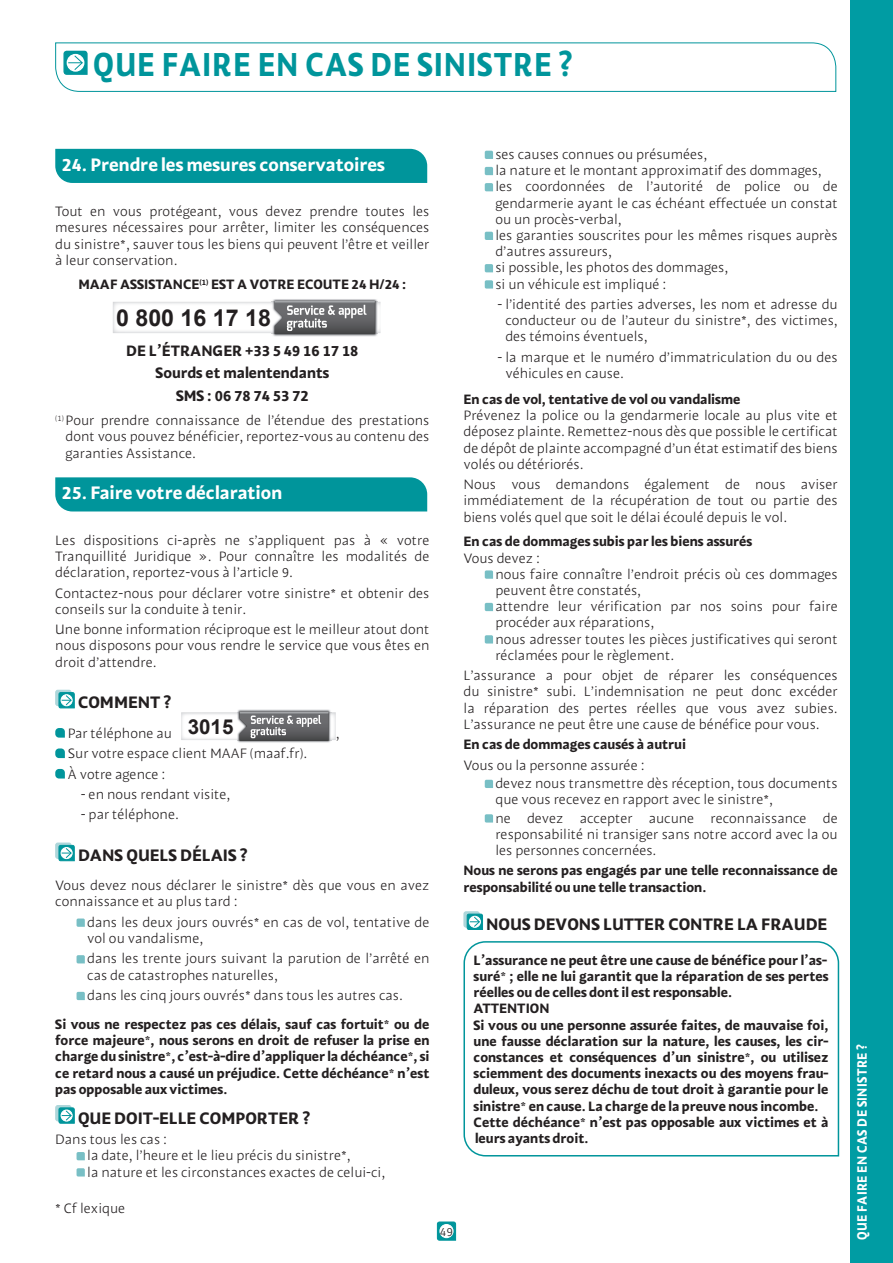
<style>
.page{position:relative;width:893px;height:1263px;background:#fff}
.page>*{position:absolute;margin:0;border:0;box-sizing:border-box;transform-origin:0 0}
.t1{font:33px "MAAF Bold";letter-spacing:.03em;color:#00959b;scale:.9 1}
.t2{font:700 23.25px "Arial";color:#231f20}
.t3{font:18px "MAAF Bold";color:#fff}
.t4{font:16.5px "MAAF Bold";color:#231f20}
.t5{font:15px/22.2px "MAAF Bold";color:#231f20;text-align:center}
.t6{font:13.5px/16.2px "MAAF Light";color:#231f20}
.t7{font:13.5px/16.2px "MAAF Bold";color:#231f20}
.t8{font:13.5px "MAAF Bold";letter-spacing:.03em;color:#fff;scale:.9 1}
.t9{font:12px "MAAF Light";color:#231f20}
</style>
<div class="page">
<svg style="left:436px;top:1221px;width:21px;height:20px"></svg>
<div style="left:440px;top:1224px;width:13px;height:14px;background:#fff;border-radius:50%"></div>
<div style="left:439px;top:1224px;width:15px;height:14px;border:1px solid #fff;border-radius:50%"></div>
<div style="left:850px;top:0;width:43px;height:1263px;background:#009ca3"></div>
<svg style="left:55px;top:42px;width:782px;height:50px"></svg>
<div style="left:55px;top:149px;width:372px;height:34px;background:#00959b"></div>
<img style="left:113px;top:302px;width:268px;height:31px">
<img style="left:272px;top:299px;width:106px;height:38px">
<img style="left:272px;top:302px;width:106px;height:31px">
<svg style="left:275px;top:301px;width:100px;height:33px;background:#7c7d7f"></svg>
<div style="left:55px;top:477px;width:372px;height:34px;background:#00959b"></div>
<div style="left:56px;top:690px;width:15px;height:15px;background:#add6da;border-radius:2px"></div>
<div style="left:55px;top:690px;width:17px;height:16px;border:1px solid #add6da;border-radius:2px"></div>
<svg style="left:58px;top:692px;width:17px;height:17px"></svg>
<svg style="left:55px;top:728px;width:10px;height:10px"></svg>
<img style="left:181px;top:712px;width:155px;height:28px">
<img style="left:237px;top:709px;width:94px;height:34px">
<img style="left:237px;top:712px;width:94px;height:28px">
<svg style="left:240px;top:712px;width:88px;height:29px;background:#7c7d7f"></svg>
<svg style="left:55px;top:748px;width:10px;height:10px"></svg>
<svg style="left:55px;top:769px;width:10px;height:9px"></svg>
<div style="left:56px;top:843px;width:15px;height:15px;background:#add6da;border-radius:2px"></div>
<div style="left:55px;top:842px;width:17px;height:17px;border:1px solid #add6da;border-radius:2px"></div>
<svg style="left:58px;top:844px;width:17px;height:18px"></svg>
<svg style="left:77px;top:918px;width:8px;height:9px"></svg>
<svg style="left:77px;top:955px;width:8px;height:8px"></svg>
<svg style="left:77px;top:992px;width:8px;height:8px"></svg>
<div style="left:56px;top:1105px;width:15px;height:16px;background:#add6da;border-radius:2px"></div>
<div style="left:55px;top:1105px;width:17px;height:16px;border:1px solid #add6da;border-radius:2px"></div>
<svg style="left:58px;top:1107px;width:17px;height:17px"></svg>
<svg style="left:77px;top:1152px;width:8px;height:8px"></svg>
<svg style="left:77px;top:1168px;width:8px;height:8px"></svg>
<svg style="left:485px;top:151px;width:8px;height:8px"></svg>
<svg style="left:485px;top:167px;width:8px;height:8px"></svg>
<svg style="left:485px;top:183px;width:8px;height:8px"></svg>
<svg style="left:485px;top:232px;width:8px;height:8px"></svg>
<svg style="left:485px;top:264px;width:8px;height:8px"></svg>
<svg style="left:485px;top:280px;width:8px;height:9px"></svg>
<svg style="left:485px;top:570px;width:8px;height:9px"></svg>
<svg style="left:485px;top:603px;width:8px;height:8px"></svg>
<svg style="left:485px;top:635px;width:8px;height:8px"></svg>
<svg style="left:485px;top:780px;width:8px;height:8px"></svg>
<svg style="left:485px;top:814px;width:8px;height:8px"></svg>
<div style="left:464px;top:912px;width:15px;height:15px;background:#add6da;border-radius:2px"></div>
<div style="left:463px;top:911px;width:17px;height:16px;border:1px solid #add6da;border-radius:2px"></div>
<svg style="left:466px;top:913px;width:17px;height:17px"></svg>
<svg style="left:463px;top:941px;width:377px;height:216px"></svg>
<h1 class="t1" style="left:93px;top:51px;width:535px">QUE FAIRE EN CAS DE SINISTRE ?</h1>
<h3 class="t3" style="left:62px;top:157px;width:325px">24. Prendre les mesures conservatoires</h3>
<p class="t6" style="left:55px;top:205px;width:376px;text-align:justify">Tout en vous protégeant, vous devez prendre toutes les mesures nécessaires pour arrêter, limiter les conséquences du sinistre*, sauver tous les biens qui peuvent l’être et veiller à leur conservation.</p>
<p class="t7" style="left:78px;top:278px;width:329px">MAAF ASSISTANCE<sup>(1)</sup> EST A VOTRE ECOUTE 24 H/24 :</p>
<h2 class="t2" style="left:116px;top:305px;width:157px">0 800 16 17 18</h2>
<p class="t5" style="left:126px;top:341px;width:234px">DE L’ÉTRANGER +33 5 49 16 17 18<br>Sourds et malentendants<br>SMS : 06 78 74 53 72</p>
<p class="t6" style="left:66px;top:414px;width:365px;text-align:justify;text-indent:-10px"><sup>(1)</sup> Pour prendre connaissance de l’étendue des prestations dont vous pouvez bénéficier, reportez-vous au contenu des garanties Assistance.</p>
<h3 class="t3" style="left:62px;top:486px;width:222px">25. Faire votre déclaration</h3>
<p class="t6" style="left:55px;top:533px;width:376px;text-align:justify">Les dispositions ci-après ne s’appliquent pas à « votre Tranquillité Juridique ». Pour connaître les modalités de déclaration, reportez-vous à l’article 9.</p>
<p class="t6" style="left:55px;top:586px;width:376px">Contactez-nous pour déclarer votre sinistre* et obtenir des conseils sur la conduite à tenir.</p>
<p class="t6" style="left:55px;top:623px;width:376px;text-align:justify">Une bonne information réciproque est le meilleur atout dont nous disposons pour vous rendre le service que vous êtes en droit d’attendre.</p>
<p class="t4" style="left:78px;top:696px;width:95px">COMMENT ?</p>
<p class="t6" style="left:68px;top:726px;width:167px">Par téléphone au <sup>3015</sup></p>
<p class="t6" style="left:336px;top:726px;width:5px">,</p>
<p class="t6" style="left:68px;top:744px;width:241px;line-height:20.4px">Sur votre espace client MAAF (maaf.fr).<br>À votre agence :</p>
<p class="t6" style="left:81px;top:787px;width:151px">- en nous rendant visite,</p>
<p class="t6" style="left:81px;top:808px;width:100px">- par téléphone.</p>
<p class="t4" style="left:78px;top:849px;width:172px">DANS QUELS DÉLAIS ?</p>
<p class="t6" style="left:55px;top:879px;width:376px">Vous devez nous déclarer le sinistre* dès que vous en avez connaissance et au plus tard :</p>
<p class="t6" style="left:87px;top:915px;width:344px">dans les deux jours ouvrés* en cas de vol, tentative de vol ou vandalisme,</p>
<p class="t6" style="left:87px;top:952px;width:344px">dans les trente jours suivant la parution de l’arrêté en cas de catastrophes naturelles,</p>
<p class="t6" style="left:87px;top:988px;width:317px">dans les cinq jours ouvrés* dans tous les autres cas.</p>
<p class="t7" style="left:55px;top:1017px;width:376px;text-align:justify">Si vous ne respectez pas ces délais, sauf cas fortuit* ou de force majeure*, nous serons en droit de refuser la prise en charge du sinistre*, c’est-à-dire d’appliquer la déchéance*, si ce retard nous a causé un préjudice. Cette déchéance* n’est pas opposable aux victimes.</p>
<p class="t4" style="left:78px;top:1111px;width:234px">QUE DOIT-ELLE COMPORTER ?</p>
<p class="t6" style="left:87px;top:1132px;width:300px;text-indent:-32px">Dans tous les cas :<br>la date, l’heure et le lieu précis du sinistre*,<br>la nature et les circonstances exactes de celui-ci,</p>
<p class="t6" style="left:55px;top:1201px;width:71px">* Cf lexique</p>
<p class="t9" style="left:440px;top:1226px;width:15px">49</p>
<p class="t6" style="left:495px;top:147px;width:344px">ses causes connues ou présumées,<br>la nature et le montant approximatif des dommages, les coordonnées de l’autorité de police ou de gendarmerie ayant le cas échéant effectuée un constat ou un procès-verbal,<br>les garanties souscrites pour les mêmes risques auprès d’autres assureurs,<br>si possible, les photos des dommages,<br>si un véhicule est impliqué :</p>
<p class="t6" style="left:505px;top:297px;width:334px;text-align:justify;text-indent:-8px">- l’identité des parties adverses, les nom et adresse du conducteur ou de l’auteur du sinistre*, des victimes, des témoins éventuels,</p>
<p class="t6" style="left:505px;top:350px;width:334px;text-indent:-8px">- la marque et le numéro d’immatriculation du ou des véhicules en cause.</p>
<p class="t7" style="left:463px;top:392px;width:278px">En cas de vol, tentative de vol ou vandalisme</p>
<p class="t6" style="left:463px;top:409px;width:376px;text-align:justify">Prévenez la police ou la gendarmerie locale au plus vite et déposez plainte. Remettez-nous dès que possible le certificat de dépôt de plainte accompagné d’un état estimatif des biens volés ou détériorés.</p>
<p class="t6" style="left:463px;top:478px;width:376px;text-align:justify">Nous vous demandons également de nous aviser immédiatement de la récupération de tout ou partie des biens volés quel que soit le délai écoulé depuis le vol.</p>
<p class="t7" style="left:463px;top:535px;width:290px">En cas de dommages subis par les biens assurés</p>
<p class="t6" style="left:495px;top:551px;width:344px;text-indent:-32px">Vous devez :<br>nous faire connaître l’endroit précis où ces dommages peuvent être constatés,<br>attendre leur vérification par nos soins pour faire procéder aux réparations,<br>nous adresser toutes les pièces justificatives qui seront réclamées pour le règlement.</p>
<p class="t6" style="left:463px;top:669px;width:376px;text-align:justify">L’assurance a pour objet de réparer les conséquences du sinistre* subi. L’indemnisation ne peut donc excéder la réparation des pertes réelles que vous avez subies.<br>L’assurance ne peut être une cause de bénéfice pour vous.</p>
<p class="t7" style="left:463px;top:737px;width:224px">En cas de dommages causés à autrui</p>
<p class="t6" style="left:495px;top:757px;width:344px;line-height:18.3px;text-indent:-32px">Vous ou la personne assurée :<br>devez nous transmettre dès réception, tous documents</p>
<p class="t6" style="left:495px;top:792px;width:344px;line-height:18.3px">que vous recevez en rapport avec le sinistre*,<br>ne devez accepter aucune reconnaissance de</p>
<p class="t6" style="left:495px;top:827px;width:344px">responsabilité ni transiger sans notre accord avec la ou les personnes concernées.</p>
<p class="t7" style="left:463px;top:864px;width:376px">Nous ne serons pas engagés par une telle reconnaissance de responsabilité ou une telle transaction.</p>
<p class="t4" style="left:486px;top:917px;width:343px">NOUS DEVONS LUTTER CONTRE LA FRAUDE</p>
<p class="t7" style="left:473px;top:953px;width:356px">L’assurance ne peut être une cause de bénéfice pour l’as&shy;suré* ; elle ne lui garantit que la réparation de ses pertes réelles ou de celles dont il est responsable.<br>ATTENTION<br>Si vous ou une personne assurée faites, de mauvaise foi, une fausse déclaration sur la nature, les causes, les cir&shy;constances et conséquences d’un sinistre*, ou utilisez sciemment des documents inexacts ou des moyens frau&shy;duleux, vous serez déchu de tout droit à garantie pour le sinistre* en cause. La charge de la preuve nous incombe.<br>Cette déchéance* n’est pas opposable aux victimes et à leurs ayants droit.</p>
<p class="t8" style="left:857px;top:1240px;width:220px;rotate:-90deg">QUE FAIRE EN CAS DE SINISTRE ?</p>
</div>
